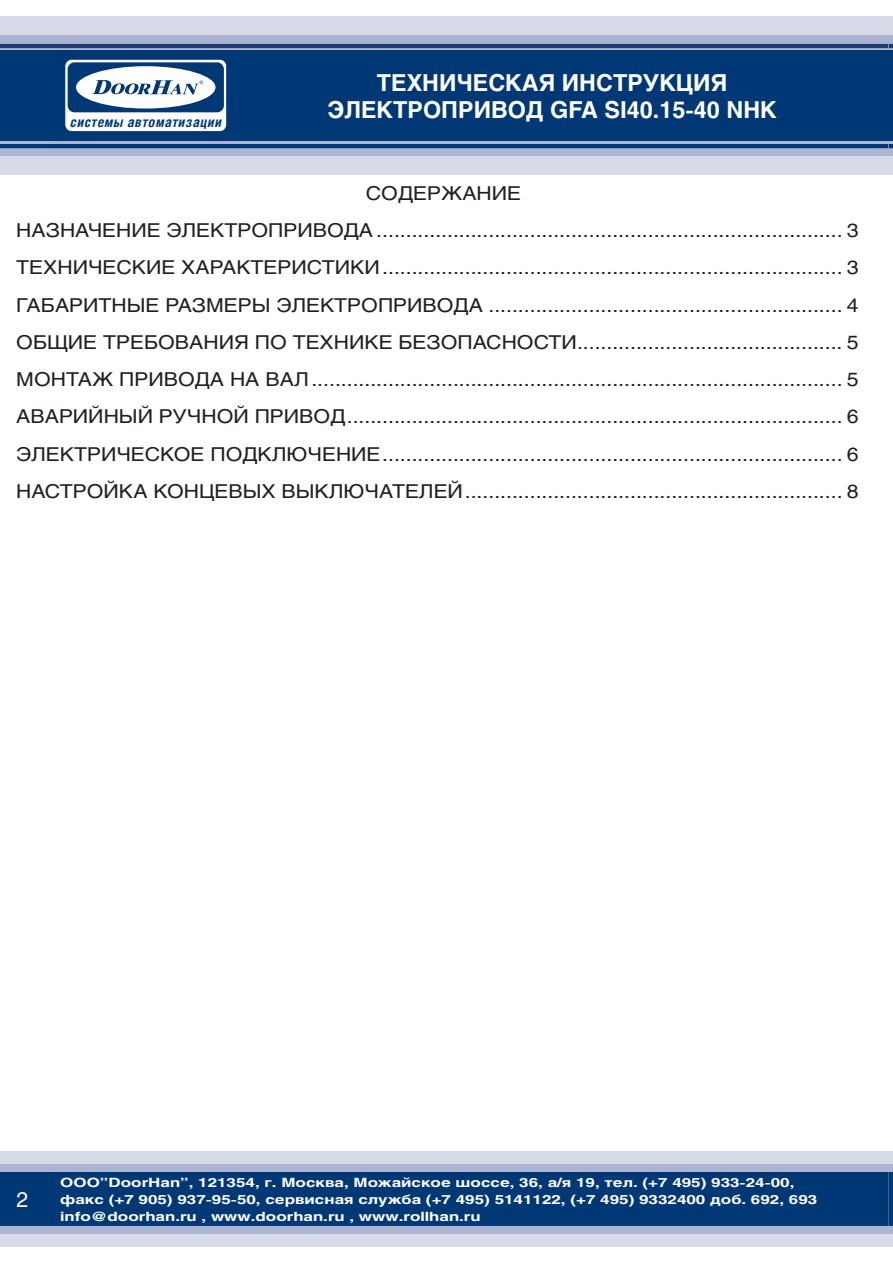
<style>
.page{position:relative;width:893px;height:1263px;background:#fff}
.page>*{position:absolute;margin:0;border:0;box-sizing:border-box;transform-origin:0 0}
.t1{font:700 23.25px/27.8px "Helios";color:#fff;text-align:center}
.t2{font:21px "Helios";color:#fff}
.t3{font:18.9px/37.2px "Helios";color:#231f20;scale:1.11 1}
.t4{font:italic 700 13.8px "Helios Cond";letter-spacing:.04em;color:#003876}
.t5{font:700 12.6px/16.8px "Helios";color:#fff;scale:1.33 1}
</style>
<div class="page">
<div style="left:0;top:1172px;width:888px;height:54px;background:#003876"></div>
<div style="left:0;top:1163px;width:888px;height:9px;background:#acb4d1"></div>
<div style="left:0;top:1151px;width:888px;height:12px;background:#d7dae9"></div>
<div style="left:0;top:1226px;width:888px;height:8px;background:#acb4d1"></div>
<div style="left:0;top:1234px;width:888px;height:13px;background:#d7dae9"></div>
<div style="left:0;top:50px;width:888px;height:91px;background:#003876"></div>
<div style="left:0;top:35px;width:888px;height:15px;background:#acb4d1"></div>
<div style="left:0;top:16px;width:888px;height:19px;background:#d7dae9"></div>
<div style="left:0;top:141px;width:888px;height:15px;background:#acb4d1"></div>
<div style="left:0;top:156px;width:888px;height:19px;background:#d7dae9"></div>
<hr style="left:0;top:44px;width:888px;height:4px;background:#203c73">
<hr style="left:0;top:144px;width:888px;height:4px;background:#003876">
<div style="left:65px;top:59px;width:162px;height:73px;background:#fff;border-radius:7px"></div>
<div style="left:64px;top:59px;width:163px;height:73px;border:1px solid #003876;border-radius:7px"></div>
<div style="left:68px;top:62px;width:156px;height:50px;background:#003876;border-radius:7px"></div>
<div style="left:76px;top:66px;width:139px;height:43px;background:#fff;border-radius:50%"></div>
<svg style="left:92px;top:80px;width:111px;height:14px"></svg>
<svg style="left:888px;top:1172px;width:5px;height:54px"></svg>
<div style="left:888px;top:1163px;width:5px;height:9px;background:#acb4d1"></div>
<div style="left:888px;top:1151px;width:5px;height:12px;background:#d7dae9"></div>
<div style="left:888px;top:1226px;width:5px;height:8px;background:#acb4d1"></div>
<div style="left:888px;top:1234px;width:5px;height:13px;background:#d7dae9"></div>
<div style="left:888px;top:50px;width:5px;height:91px;background:#003876"></div>
<div style="left:888px;top:35px;width:5px;height:15px;background:#acb4d1"></div>
<div style="left:888px;top:16px;width:5px;height:19px;background:#d7dae9"></div>
<div style="left:888px;top:141px;width:5px;height:15px;background:#acb4d1"></div>
<div style="left:888px;top:156px;width:5px;height:19px;background:#d7dae9"></div>
<svg style="left:888px;top:44px;width:5px;height:4px"></svg>
<svg style="left:888px;top:144px;width:5px;height:4px"></svg>
<p class="t4" style="left:71px;top:117px;width:153px">системы автоматизации</p>
<p class="t1" style="left:327px;top:70px;width:451px">ТЕХНИЧЕСКАЯ ИНСТРУКЦИЯ<br>ЭЛЕКТРОПРИВОД GFA SI40.15-40 NHK</p>
<p class="t3" style="left:16px;top:176px;width:760px;text-indent:350px">СОДЕРЖАНИЕ<br>НАЗНАЧЕНИЕ ЭЛЕКТРОПРИВОДА ............................................................................... 3<br>ТЕХНИЧЕСКИЕ ХАРАКТЕРИСТИКИ .............................................................................. 3<br>ГАБАРИТНЫЕ РАЗМЕРЫ ЭЛЕКТРОПРИВОДА ............................................................ 4<br>ОБЩИЕ ТРЕБОВАНИЯ ПО ТЕХНИКЕ БЕЗОПАСНОСТИ............................................. 5<br>МОНТАЖ ПРИВОДА НА ВАЛ .......................................................................................... 5<br>АВАРИЙНЫЙ РУЧНОЙ ПРИВОД .................................................................................... 6<br>ЭЛЕКТРИЧЕСКОЕ ПОДКЛЮЧЕНИЕ .............................................................................. 6<br>НАСТРОЙКА КОНЦЕВЫХ ВЫКЛЮЧАТЕЛЕЙ ................................................................ 8</p>
<p class="t2" style="left:17px;top:1191px;width:13px">2</p>
<p class="t5" style="left:60px;top:1175px;width:571px">OOO”DoorHan”, 121354, г. Москва, Можайское шоссе, 36, а/я 19, тел. (+7 495) 933-24-00, факс (+7 905) 937-95-50, сервисная служба (+7 495) 5141122, (+7 495) 9332400 доб. 692, 693 info@doorhan.ru , www.doorhan.ru , www.rollhan.ru</p>
</div>
